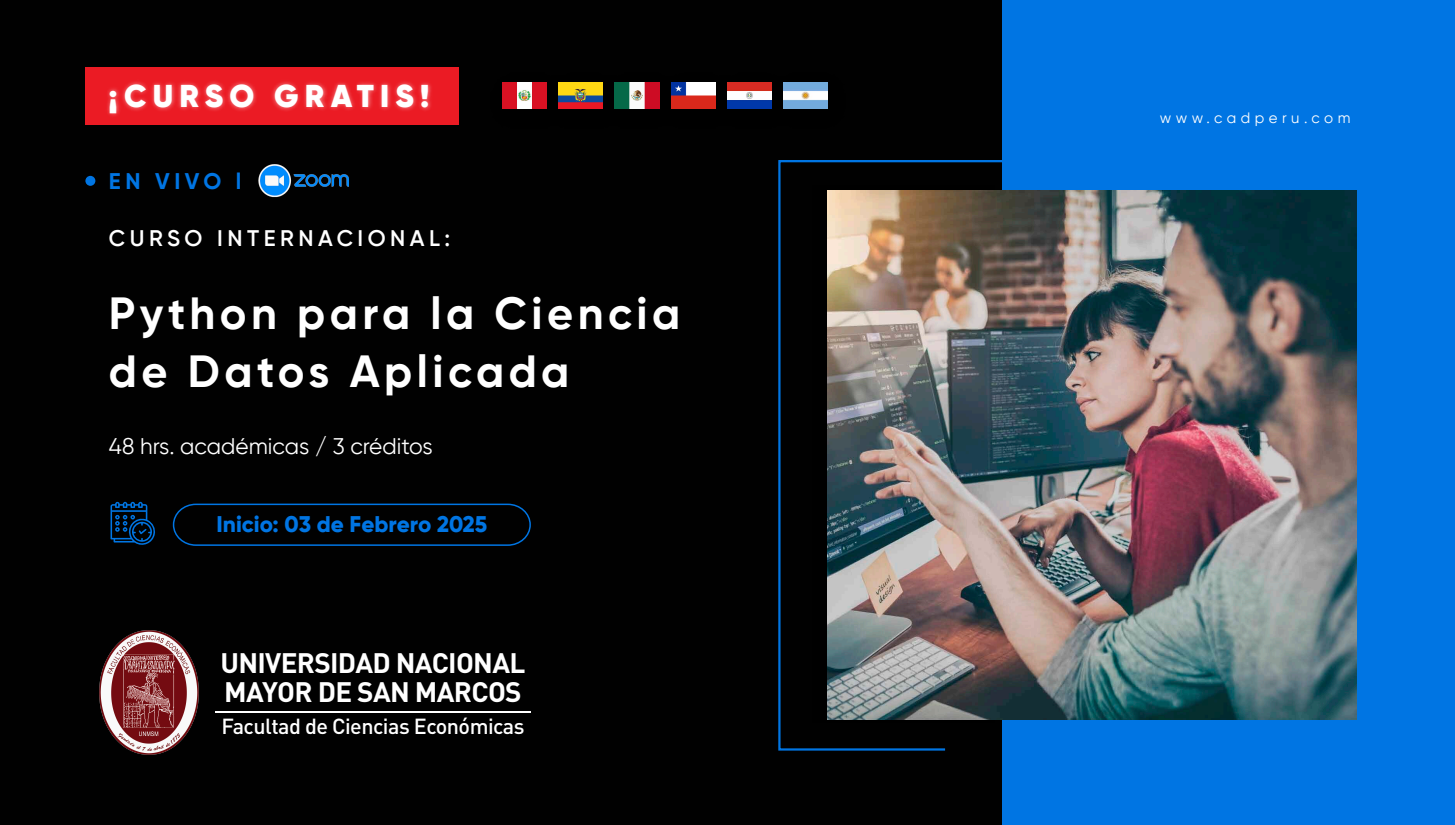
<style>
.page{position:relative;width:1455px;height:825px;background:#010101}
.page>*{position:absolute;margin:0;border:0;box-sizing:border-box;transform-origin:0 0}
.t1{font:700 44.92px/58.3px "Gilroy";letter-spacing:.1em;color:#fff}
.t2{font:900 31.5px "Gilroy";letter-spacing:.195em;color:#fff}
.t3{font:700 27.83px/28.7px "DIN";letter-spacing:-.025em;color:#fff}
.t4{font:22.58px "Gilroy";color:#fff}
.t5{font:800 22.58px "Gilroy";color:#0075e3}
.t6{font:700 22.58px "Gilroy";letter-spacing:.2em;color:#0075e3}
.t7{font:600 22.5px "Gilroy";letter-spacing:.2em;color:#fff}
.t8{font:500 21.52px "DIN";letter-spacing:-.025em;color:#fff}
.t9{font:15px "Gilroy";letter-spacing:.3em;color:#fff}
</style>
<div class="page">
<svg style="left:778px;top:159px;width:225px;height:592px"></svg>
<div style="left:1003px;top:0;width:452px;height:825px;background:#0075e3"></div>
<svg style="left:172px;top:503px;width:359px;height:43px"></svg>
<svg style="left:111px;top:502px;width:44px;height:43px"></svg>
<img style="left:258px;top:164px;width:91px;height:34px">
<div style="left:85px;top:176px;width:10px;height:10px;background:#0075e3;border-radius:50%"></div>
<div style="left:813px;top:186px;width:190px;height:536px;background:#000"></div>
<div style="left:85px;top:67px;width:374px;height:57px;background:#eb1b24"></div>
<img style="left:107px;top:81px;width:324px;height:35px">
<img style="left:99px;top:630px;width:100px;height:125px">
<hr style="left:215px;top:711px;width:315px;height:1px;background:#fff">
<img style="left:828px;top:191px;width:528px;height:528px">
<img style="left:502px;top:82px;width:326px;height:27px">
<img style="left:559px;top:83px;width:44px;height:26px">
<img style="left:671px;top:83px;width:44px;height:26px">
<img style="left:784px;top:83px;width:44px;height:26px">
<img style="left:728px;top:83px;width:44px;height:26px">
<img style="left:615px;top:83px;width:44px;height:26px">
<img style="left:502px;top:83px;width:45px;height:26px">
<p class="t2" style="left:109px;top:76px;width:322px">¡CURSO GRATIS!</p>
<p class="t6" style="left:109px;top:167px;width:134px">EN VIVO l</p>
<p class="t7" style="left:109px;top:224px;width:343px">CURSO INTERNACIONAL:</p>
<h1 class="t1" style="left:109px;top:283px;width:573px">Python para la Ciencia de Datos Aplicada</h1>
<p class="t4" style="left:109px;top:432px;width:325px">48 hrs. académicas / 3 créditos</p>
<p class="t5" style="left:217px;top:510px;width:272px">Inicio: 03 de Febrero 2025</p>
<p class="t3" style="left:220px;top:647px;width:307px">UNIVERSIDAD NACIONAL<br>MAYOR DE SAN MARCOS</p>
<p class="t8" style="left:221px;top:713px;width:305px">Facultad de Ciencias Económicas</p>
<p class="t9" style="left:1160px;top:109px;width:192px">www.cadperu.com</p>
</div>
